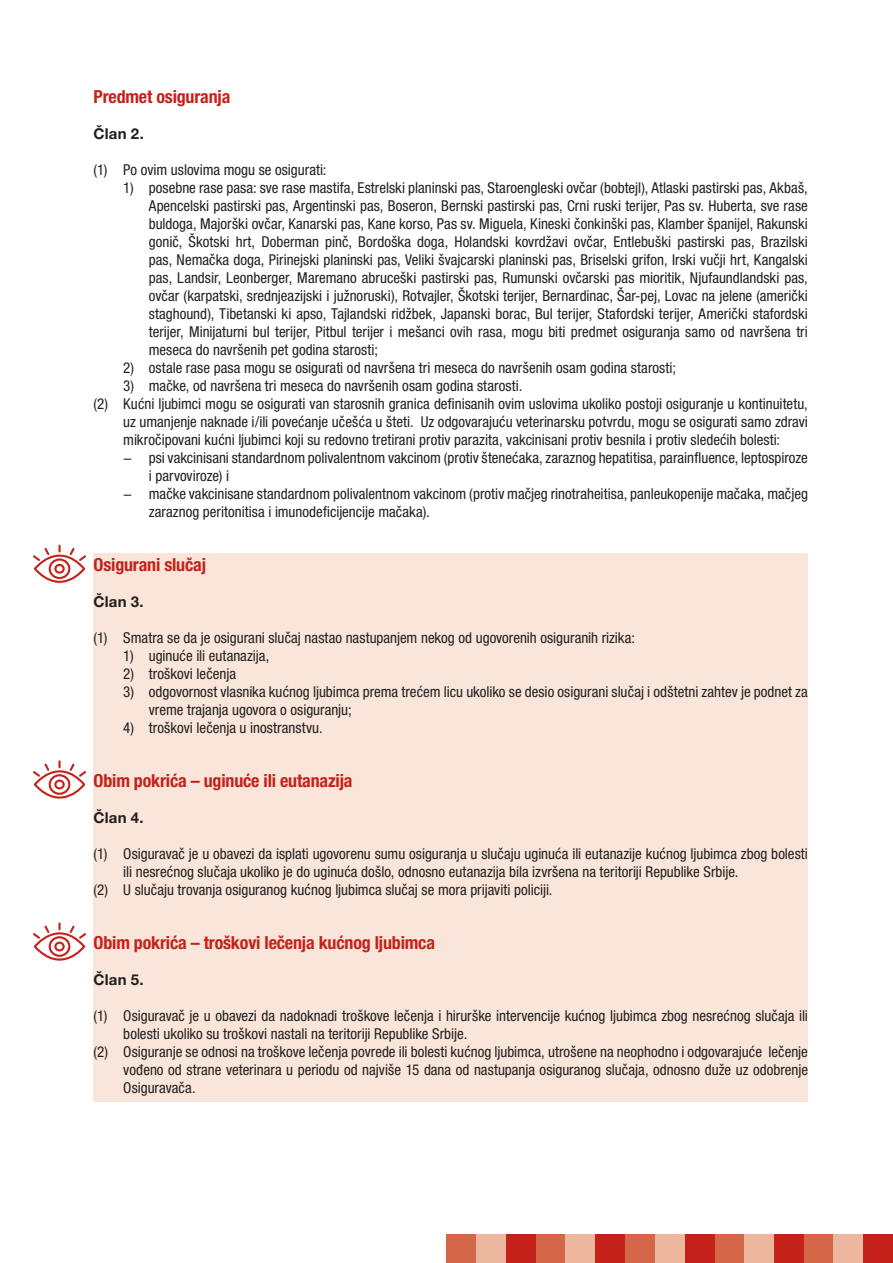
<style>
.page{position:relative;width:893px;height:1263px;background:#fff}
.page>*{position:absolute;margin:0;border:0;box-sizing:border-box;transform-origin:0 0}
.Novi_podnaslov_crven{font:700 condensed 18px "Helvetica Neue LT Pro";letter-spacing:-.01em;color:#c5221a}
.nabrajanje{font:condensed 15px/18px "Helvetica Neue LT Pro";color:#231f20}
.Osnovni_paragraf{font:condensed 15px/18px "Helvetica Neue LT Pro";color:#231f20;text-align:justify}
.CLAN{font:700 15px "Helvetica Neue LT Pro";letter-spacing:.015em;color:#231f20}
.s1{font-stretch:normal}
</style>
<div class="page">
<div style="left:446px;top:1234px;width:30px;height:29px;background:#d36748"></div>
<div style="left:625px;top:1234px;width:30px;height:29px;background:#d36748"></div>
<div style="left:536px;top:1234px;width:30px;height:29px;background:#d36748"></div>
<div style="left:714px;top:1234px;width:30px;height:29px;background:#d36748"></div>
<div style="left:804px;top:1234px;width:29px;height:29px;background:#d36748"></div>
<div style="left:506px;top:1234px;width:30px;height:29px;background:#c5221a"></div>
<div style="left:685px;top:1234px;width:29px;height:29px;background:#c5221a"></div>
<div style="left:595px;top:1234px;width:30px;height:29px;background:#c5221a"></div>
<div style="left:774px;top:1234px;width:30px;height:29px;background:#c5221a"></div>
<div style="left:863px;top:1234px;width:30px;height:29px;background:#c5221a"></div>
<div style="left:476px;top:1234px;width:30px;height:29px;background:#edb69f"></div>
<div style="left:655px;top:1234px;width:30px;height:29px;background:#edb69f"></div>
<div style="left:566px;top:1234px;width:29px;height:29px;background:#edb69f"></div>
<div style="left:744px;top:1234px;width:30px;height:29px;background:#edb69f"></div>
<div style="left:833px;top:1234px;width:30px;height:29px;background:#edb69f"></div>
<div style="left:94px;top:553px;width:714px;height:548px;background:#f9e5da"></div>
<svg style="left:33px;top:544px;width:53px;height:39px"></svg>
<svg style="left:33px;top:760px;width:53px;height:39px"></svg>
<svg style="left:33px;top:922px;width:53px;height:39px"></svg>
<p class="Novi_podnaslov_crven" style="left:94px;top:86px;width:138px">Predmet osiguranja</p>
<p class="CLAN" style="left:94px;top:124px;width:52px">Član 2.</p>
<p class="Osnovni_paragraf" style="left:94px;top:161px;width:234px">(1) Po ovim uslovima mogu se osigurati:</p>
<p class="nabrajanje" style="left:149px;top:179px;width:661px;text-align:justify;text-indent:-26px">1) posebne rase pasa: sve rase mastifa, Estrelski planinski pas, Staroengleski ovčar (bobtejl), Atlaski pastirski pas, Akbaš, Apencelski pastirski pas, Argentinski pas, Boseron, Bernski pastirski pas, Crni ruski terijer, Pas sv. Huberta, sve rase buldoga, Majorški ovčar, Kanarski pas, Kane korso, Pas sv. Miguela, Kineski čonkinški pas, Klamber španijel, Rakunski gonič, Škotski hrt, Doberman pinč, Bordoška doga, Holandski kovrdžavi ovčar, Entlebuški pastirski pas, Brazilski pas, Nemačka doga, Pirinejski planinski pas, Veliki švajcarski planinski pas, Briselski grifon, Irski vučji hrt, Kangalski pas, Landsir, Leonberger, Maremano abruceški pastirski pas, Rumunski ovčarski pas mioritik, Njufaundlandski pas, ovčar (karpatski, srednjeazijski i južnoruski), Rotvajler, Škotski terijer, Bernardinac, Šar-pej, Lovac na jelene (američki staghound), Tibetanski ki apso, Tajlandski ridžbek, Japanski borac, Bul terijer, Stafordski terijer, Američki stafordski terijer, Minijaturni bul terijer, Pitbul terijer i mešanci ovih rasa, mogu biti predmet osiguranja samo od navršena tri meseca do navršenih pet godina starosti;</p>
<p class="nabrajanje" style="left:123px;top:359px;width:554px">2) ostale rase pasa mogu se osigurati od navršena tri meseca do navršenih osam godina starosti;</p>
<p class="nabrajanje" style="left:123px;top:377px;width:400px">3) mačke, od navršena tri meseca do navršenih osam godina starosti.</p>
<p class="Osnovni_paragraf" style="left:123px;top:395px;width:686px;text-indent:-30px">(2) Kućni ljubimci mogu se osigurati van starosnih granica definisanih ovim uslovima ukoliko postoji osiguranje u kontinuitetu, uz umanjenje naknade i/ili povećanje učešća u šteti. Uz odgovarajuću veterinarsku potvrdu, mogu se osigurati samo zdravi mikročipovani kućni ljubimci koji su redovno tretirani protiv parazita, vakcinisani protiv besnila i protiv sledećih bolesti:</p>
<p class="nabrajanje" style="left:149px;top:449px;width:661px;text-indent:-26px"><span class="s1">−</span> psi vakcinisani standardnom polivalentnom vakcinom (protiv štenećaka, zaraznog hepatitisa, parainfluence, leptospiroze i parvoviroze) i</p>
<p class="nabrajanje" style="left:149px;top:485px;width:661px;text-indent:-26px"><span class="s1">−</span> mačke vakcinisane standardnom polivalentnom vakcinom (protiv mačjeg rinotraheitisa, panleukopenije mačaka, mačjeg zaraznog peritonitisa i imunodeficijencije mačaka).</p>
<p class="Novi_podnaslov_crven" style="left:94px;top:554px;width:114px">Osigurani slučaj</p>
<p class="CLAN" style="left:94px;top:592px;width:52px">Član 3.</p>
<p class="Osnovni_paragraf" style="left:94px;top:629px;width:543px">(1) Smatra se da je osigurani slučaj nastao nastupanjem nekog od ugovorenih osiguranih rizika:</p>
<p class="nabrajanje" style="left:123px;top:647px;width:148px">1) uginuće ili eutanazija,</p>
<p class="nabrajanje" style="left:123px;top:665px;width:114px">2) troškovi lečenja</p>
<p class="nabrajanje" style="left:149px;top:683px;width:660px;text-indent:-26px">3) odgovornost vlasnika kućnog ljubimca prema trećem licu ukoliko se desio osigurani slučaj i odštetni zahtev je podnet za vreme trajanja ugovora o osiguranju;</p>
<p class="nabrajanje" style="left:123px;top:719px;width:201px">4) troškovi lečenja u inostranstvu.</p>
<p class="Novi_podnaslov_crven" style="left:94px;top:770px;width:260px">Obim pokrića – uginuće ili eutanazija</p>
<p class="CLAN" style="left:94px;top:808px;width:52px">Član 4.</p>
<p class="Osnovni_paragraf" style="left:123px;top:845px;width:686px;text-indent:-30px">(1) Osiguravač je u obavezi da isplati ugovorenu sumu osiguranja u slučaju uginuća ili eutanazije kućnog ljubimca zbog bolesti ili nesrećnog slučaja ukoliko je do uginuća došlo, odnosno eutanazija bila izvršena na teritoriji Republike Srbije.</p>
<p class="Osnovni_paragraf" style="left:94px;top:881px;width:460px">(2) U slučaju trovanja osiguranog kućnog ljubimca slučaj se mora prijaviti policiji.</p>
<p class="Novi_podnaslov_crven" style="left:94px;top:932px;width:343px">Obim pokrića – troškovi lečenja kućnog ljubimca</p>
<p class="CLAN" style="left:94px;top:970px;width:52px">Član 5.</p>
<p class="Osnovni_paragraf" style="left:123px;top:1007px;width:686px;text-indent:-30px">(1) Osiguravač je u obavezi da nadoknadi troškove lečenja i hirurške intervencije kućnog ljubimca zbog nesrećnog slučaja ili bolesti ukoliko su troškovi nastali na teritoriji Republike Srbije.</p>
<p class="Osnovni_paragraf" style="left:123px;top:1043px;width:686px;text-indent:-30px">(2) Osiguranje se odnosi na troškove lečenja povrede ili bolesti kućnog ljubimca, utrošene na neophodno i odgovarajuće lečenje vođeno od strane veterinara u periodu od najviše 15 dana od nastupanja osiguranog slučaja, odnosno duže uz odobrenje Osiguravača.</p>
</div>
